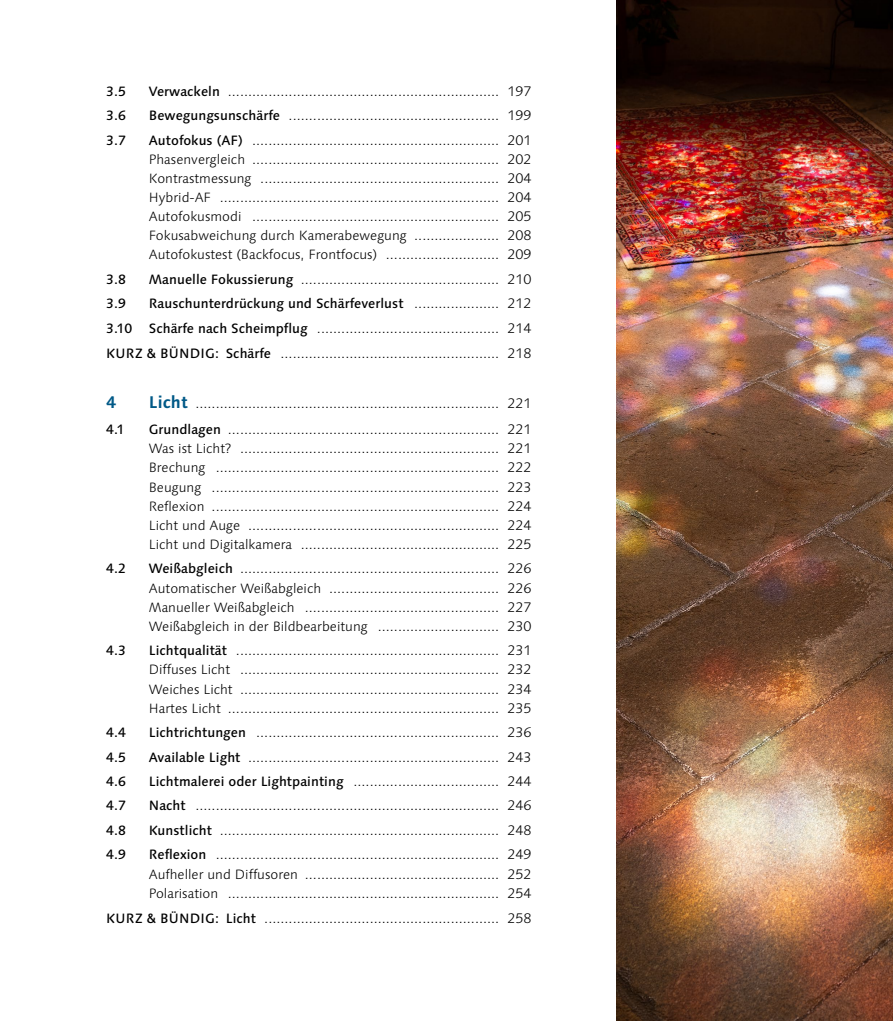
<style>
.page{position:relative;width:893px;height:1021px;background:#fff}
.page>*{position:absolute;margin:0;border:0;box-sizing:border-box;transform-origin:0 0}
.t1{font:700 16.8px "Linotype Syntax";color:#005987}
.t2{font:300 13.8px/19.2px "Linotype Syntax";color:#000;text-align:justify}
.t3{font:300 13.5px/19.2px "Linotype Syntax";color:#000}
.t4{font:500 13.5px "Linotype Syntax";color:#000}
.s1{font-weight:500;font-size:13.5px}
.s2{font-size:13.5px}
.s3{font-size:13.8px}
.s4{font-weight:300;font-size:13.8px}
.s5{font-weight:700;font-size:16.8px;color:#005987}
</style>
<div class="page">
<img style="left:617px;top:0;width:276px;height:1020px">
<p class="t4" style="left:106px;top:83px;width:21px">3.5</p>
<p class="t2" style="left:149px;top:81px;width:384px"><span class="s1">Verwackeln</span> ................................................................... 197</p>
<p class="t4" style="left:106px;top:107px;width:21px">3.6</p>
<p class="t2" style="left:149px;top:106px;width:384px"><span class="s1">Bewegungsunschärfe</span> .................................................... 199</p>
<p class="t4" style="left:106px;top:132px;width:21px">3.7</p>
<p class="t2" style="left:149px;top:130px;width:384px"><span class="s1">Autofokus (AF)</span> ............................................................. 201<br><span class="s2">Phasenvergleich</span> ............................................................. 202<br><span class="s2">Kontrastmessung</span> ........................................................... 204<br><span class="s2">Hybrid-AF</span> ..................................................................... 204<br><span class="s2">Autofokusmodi</span> ............................................................. 205</p>
<p class="t3" style="left:149px;top:226px;width:384px">Fokusabweichung durch Kamerabewegung <span class="s3">..................... 208<br></span>Autofokustest (Backfocus, Frontfocus) <span class="s3">............................ 209</span></p>
<p class="t4" style="left:106px;top:271px;width:21px">3.8</p>
<p class="t2" style="left:149px;top:269px;width:384px"><span class="s1">Manuelle Fokussierung</span> ................................................. 210</p>
<p class="t4" style="left:106px;top:295px;width:21px">3.9</p>
<p class="t4" style="left:149px;top:295px;width:384px">Rauschunterdrückung und Schärfeverlust <span class="s4">..................... 212</span></p>
<p class="t2" style="left:106px;top:315px;width:427px;line-height:25.5px"><span class="s1">3.10 Schärfe nach Scheimpflug</span> ............................................. 214<br><span class="s1">KURZ &amp; BÜNDIG: Schärfe</span> ...................................................... 218</p>
<p class="t1" style="left:106px;top:391px;width:11px">4</p>
<p class="t2" style="left:149px;top:393px;width:384px"><span class="s5">Licht</span> ........................................................................... 221</p>
<p class="t4" style="left:106px;top:421px;width:20px">4.1</p>
<p class="t2" style="left:149px;top:420px;width:384px"><span class="s1">Grundlagen</span> ................................................................... 221<br><span class="s2">Was ist Licht?</span> ................................................................ 221<br><span class="s2">Brechung</span> ...................................................................... 222<br><span class="s2">Beugung</span> ....................................................................... 223<br><span class="s2">Reflexion</span> ....................................................................... 224<br><span class="s2">Licht und Auge</span> .............................................................. 224<br><span class="s2">Licht und Digitalkamera</span> ................................................. 225</p>
<p class="t4" style="left:106px;top:560px;width:21px">4.2</p>
<p class="t2" style="left:149px;top:559px;width:384px"><span class="s1">Weißabgleich</span> ................................................................ 226<br><span class="s2">Automatischer Weißabgleich</span> .......................................... 226<br><span class="s2">Manueller Weißabgleich</span> ................................................ 227<br><span class="s2">Weißabgleich in der Bildbearbeitung</span> .............................. 230</p>
<p class="t4" style="left:106px;top:642px;width:21px">4.3</p>
<p class="t2" style="left:149px;top:641px;width:384px"><span class="s1">Lichtqualität</span> ................................................................. 231<br><span class="s2">Diffuses Licht</span> ................................................................ 232<br><span class="s2">Weiches Licht</span> ................................................................ 234<br><span class="s2">Hartes Licht</span> ................................................................... 235</p>
<p class="t4" style="left:106px;top:724px;width:21px">4.4</p>
<p class="t2" style="left:149px;top:722px;width:384px"><span class="s1">Lichtrichtungen</span> ............................................................ 236</p>
<p class="t4" style="left:106px;top:748px;width:21px">4.5</p>
<p class="t2" style="left:149px;top:747px;width:384px"><span class="s1">Available Light</span> .............................................................. 243</p>
<p class="t4" style="left:106px;top:773px;width:21px">4.6</p>
<p class="t2" style="left:149px;top:771px;width:384px"><span class="s1">Lichtmalerei oder Lightpainting</span> .................................... 244</p>
<p class="t4" style="left:106px;top:797px;width:21px">4.7</p>
<p class="t2" style="left:149px;top:796px;width:384px"><span class="s1">Nacht</span> ........................................................................... 246</p>
<p class="t4" style="left:106px;top:822px;width:21px">4.8</p>
<p class="t2" style="left:149px;top:820px;width:384px"><span class="s1">Kunstlicht</span> ..................................................................... 248</p>
<p class="t4" style="left:106px;top:846px;width:21px">4.9</p>
<p class="t2" style="left:149px;top:845px;width:384px"><span class="s1">Reflexion</span> ...................................................................... 249<br><span class="s2">Aufheller und Diffusoren</span> ................................................ 252<br><span class="s2">Polarisation</span> ................................................................... 254</p>
<p class="t2" style="left:106px;top:908px;width:427px"><span class="s1">KURZ &amp; BÜNDIG: Licht</span> .......................................................... 258</p>
</div>
